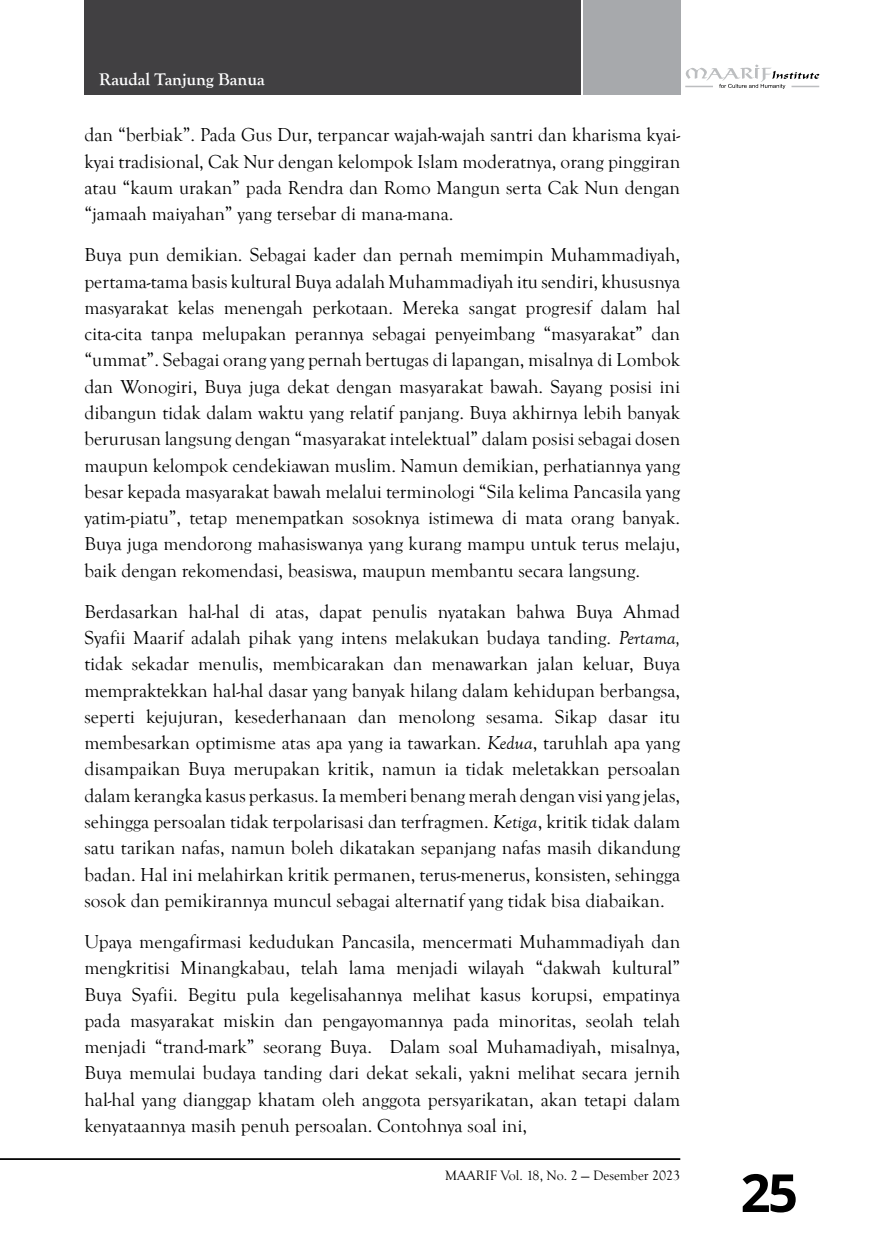
<style>
.page{position:relative;width:869px;height:1241px;background:#fff}
.page>*{position:absolute;margin:0;border:0;box-sizing:border-box;transform-origin:0 0}
.t1{font:700 52.5px "Open Sans";color:#000}
.t2{font:19.25px/26.2px "Goudy Old Style T";color:#000;text-align:justify}
.t3{font:700 17.5px "Goudy Old Style T";color:#fff}
.t4{font:14px "Goudy Old Style T";color:#000}
.s1{font-style:italic}
</style>
<div class="page">
<div style="left:582px;top:0;width:98px;height:94px;background:#a7a9ac"></div>
<hr style="left:0;top:1157px;width:680px;height:2px;background:#000">
<div style="left:84px;top:0;width:496px;height:94px;background:#414042"></div>
<svg style="left:685px;top:64px;width:133px;height:25px"></svg>
<p class="t3" style="left:99px;top:69px;width:167px">Raudal Tanjung Banua</p>
<p class="t2" style="left:84px;top:122px;width:597px">dan “berbiak”. Pada Gus Dur, terpancar wajah-wajah santri dan kharisma kyai&shy;kyai tradisional, Cak Nur dengan kelompok Islam moderatnya, orang pinggiran atau “kaum urakan” pada Rendra dan Romo Mangun serta Cak Nun dengan “jamaah maiyahan” yang tersebar di mana-mana.</p>
<p class="t2" style="left:84px;top:242px;width:597px">Buya pun demikian. Sebagai kader dan pernah memimpin Muhammadiyah, pertama-tama basis kultural Buya adalah Muhammadiyah itu sendiri, khususnya masyarakat kelas menengah perkotaan. Mereka sangat progresif dalam hal cita-cita tanpa melupakan perannya sebagai penyeimbang “masyarakat” dan “ummat”. Sebagai orang yang pernah bertugas di lapangan, misalnya di Lombok dan Wonogiri, Buya juga dekat dengan masyarakat bawah. Sayang posisi ini dibangun tidak dalam waktu yang relatif panjang. Buya akhirnya lebih banyak berurusan langsung dengan “masyarakat intelektual” dalam posisi sebagai dosen maupun kelompok cendekiawan muslim. Namun demikian, perhatiannya yang besar kepada masyarakat bawah melalui terminologi “Sila kelima Pancasila yang yatim-piatu”, tetap menempatkan sosoknya istimewa di mata orang banyak.<br>Buya juga mendorong mahasiswanya yang kurang mampu untuk terus melaju, baik dengan rekomendasi, beasiswa, maupun membantu secara langsung.</p>
<p class="t2" style="left:84px;top:598px;width:597px">Berdasarkan hal-hal di atas, dapat penulis nyatakan bahwa Buya Ahmad Syafii Maarif adalah pihak yang intens melakukan budaya tanding. <span class="s1">Pertama, </span>tidak sekadar menulis, membicarakan dan menawarkan jalan keluar, Buya mempraktekkan hal-hal dasar yang banyak hilang dalam kehidupan berbangsa, seperti kejujuran, kesederhanaan dan menolong sesama. Sikap dasar itu membesarkan optimisme atas apa yang ia tawarkan. <span class="s1">Kedua</span>, taruhlah apa yang disampaikan Buya merupakan kritik, namun ia tidak meletakkan persoalan dalam kerangka kasus perkasus. Ia memberi benang merah dengan visi yang jelas, sehingga persoalan tidak terpolarisasi dan terfragmen. <span class="s1">Ketiga</span>, kritik tidak dalam satu tarikan nafas, namun boleh dikatakan sepanjang nafas masih dikandung badan. Hal ini melahirkan kritik permanen, terus-menerus, konsisten, sehingga sosok dan pemikirannya muncul sebagai alternatif yang tidak bisa diabaikan.</p>
<p class="t2" style="left:84px;top:928px;width:597px">Upaya mengafirmasi kedudukan Pancasila, mencermati Muhammadiyah dan mengkritisi Minangkabau, telah lama menjadi wilayah “dakwah kultural” Buya Syafii. Begitu pula kegelisahannya melihat kasus korupsi, empatinya pada masyarakat miskin dan pengayomannya pada minoritas, seolah telah menjadi “trand-mark” seorang Buya. Dalam soal Muhamadiyah, misalnya, Buya memulai budaya tanding dari dekat sekali, yakni melihat secara jernih hal-hal yang dianggap khatam oleh anggota persyarikatan, akan tetapi dalam kenyataannya masih penuh persoalan. Contohnya soal ini,</p>
<p class="t4" style="left:445px;top:1167px;width:236px">MAARIF Vol. 18, No. 2 — Desember 2023</p>
<h1 class="t1" style="left:740px;top:1156px;width:59px">25</h1>
</div>
